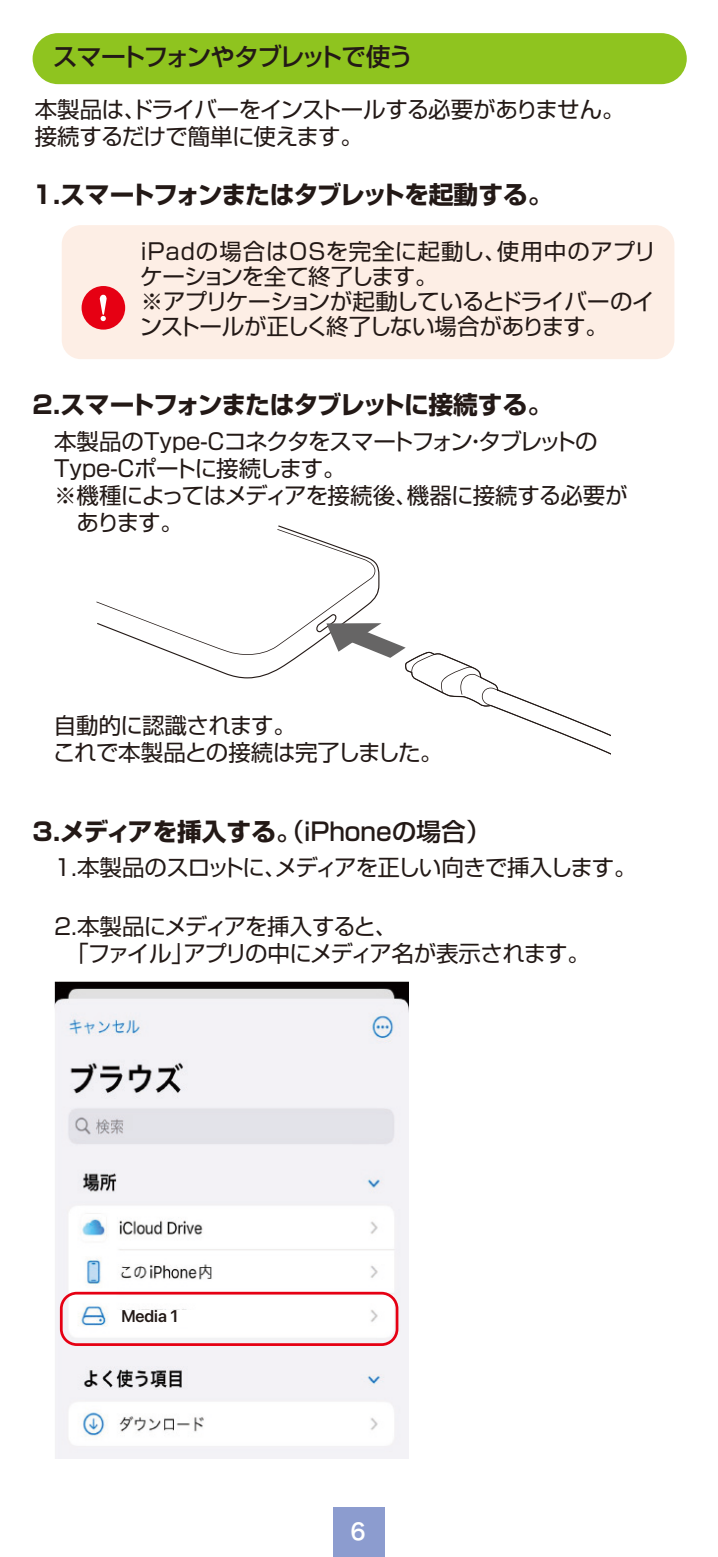
<style>
.page{position:relative;width:718px;height:1557px;background:#fff}
.page>*{position:absolute;margin:0;border:0;box-sizing:border-box;transform-origin:0 0}
.t1{font:700 24.75px "Shin Go Pro";letter-spacing:-.035em;color:#231916}
.t2{font:700 24.75px "Shin Go Pro";letter-spacing:-.01em;color:#231916}
.t3{font:500 24.75px "Shin Go Pro";letter-spacing:-.075em;color:#231916}
.t4{font:22.5px/27px "Shin Go Pro";letter-spacing:-.035em;color:#231916}
.t5{font:22.5px/24.8px "Shin Go Pro";letter-spacing:-.01em;color:#231916}
.t6{font:22.5px "Hira Kaku Pro W6";color:#fff;scale:.95 1}
.t7{font:600 16.88px "SF Pro Display";color:#231916}
.s1{font-weight:500}
</style>
<div class="page">
<svg style="left:96px;top:525px;width:514px;height:229px"></svg>
<img style="left:54px;top:981px;width:354px;height:477px">
<svg style="left:60px;top:1291px;width:338px;height:54px"></svg>
<div style="left:62px;top:225px;width:612px;height:134px;background:#fdeee5;border-radius:19px"></div>
<div style="left:82px;top:286px;width:43px;height:43px;background:#e60013;border-radius:50%"></div>
<svg style="left:100px;top:295px;width:7px;height:26px"></svg>
<div style="left:33px;top:33px;width:653px;height:51px;background:#8fc41f;border-radius:26px"></div>
<div style="left:333px;top:1506px;width:51px;height:50px;background:#8c9ccf"></div>
<div style="left:113px;top:1309px;width:89px;height:17px;background:#fff"></div>
<p class="t3" style="left:53px;top:36px;width:362px">スマートフォンやタブレットで使う</p>
<p class="t4" style="left:35px;top:93px;width:591px">本製品は、ドライバーをインストールする必要がありません。接続するだけで簡単に使えます。</p>
<p class="t1" style="left:33px;top:175px;width:521px">1.スマートフォンまたはタブレットを起動する。</p>
<p class="t5" style="left:140px;top:237px;width:518px">iPadの場合はOSを完全に起動し、使用中のアプリケーションを全て終了します。<br>※アプリケーションが起動しているとドライバーのインストールが正しく終了しない場合があります。</p>
<p class="t1" style="left:33px;top:385px;width:521px">2.スマートフォンまたはタブレットに接続する。</p>
<p class="t4" style="left:54px;top:425px;width:575px">本製品のType-Cコネクタをスマートフォン・タブレットの<br>Type-Cポートに接続します。<br>※機種によってはメディアを接続後、機器に接続する必要が　あります。　</p>
<p class="t4" style="left:53px;top:709px;width:391px">自動的に認識されます。<br>これで本製品との接続は完了しました。</p>
<p class="t2" style="left:33px;top:811px;width:459px">3.メディアを挿入する。<span class="s1">（iPhoneの場合）</span></p>
<p class="t4" style="left:54px;top:851px;width:584px">1.本製品のスロットに、メディアを正しい向きで挿入します。</p>
<p class="t4" style="left:54px;top:910px;width:537px">2.本製品にメディアを挿入すると、<br>　「ファイル」アプリの中にメディア名が表示されます。</p>
<p class="t7" style="left:121px;top:1304px;width:58px">Media 1</p>
<p class="t6" style="left:350px;top:1511px;width:18px">6</p>
</div>
